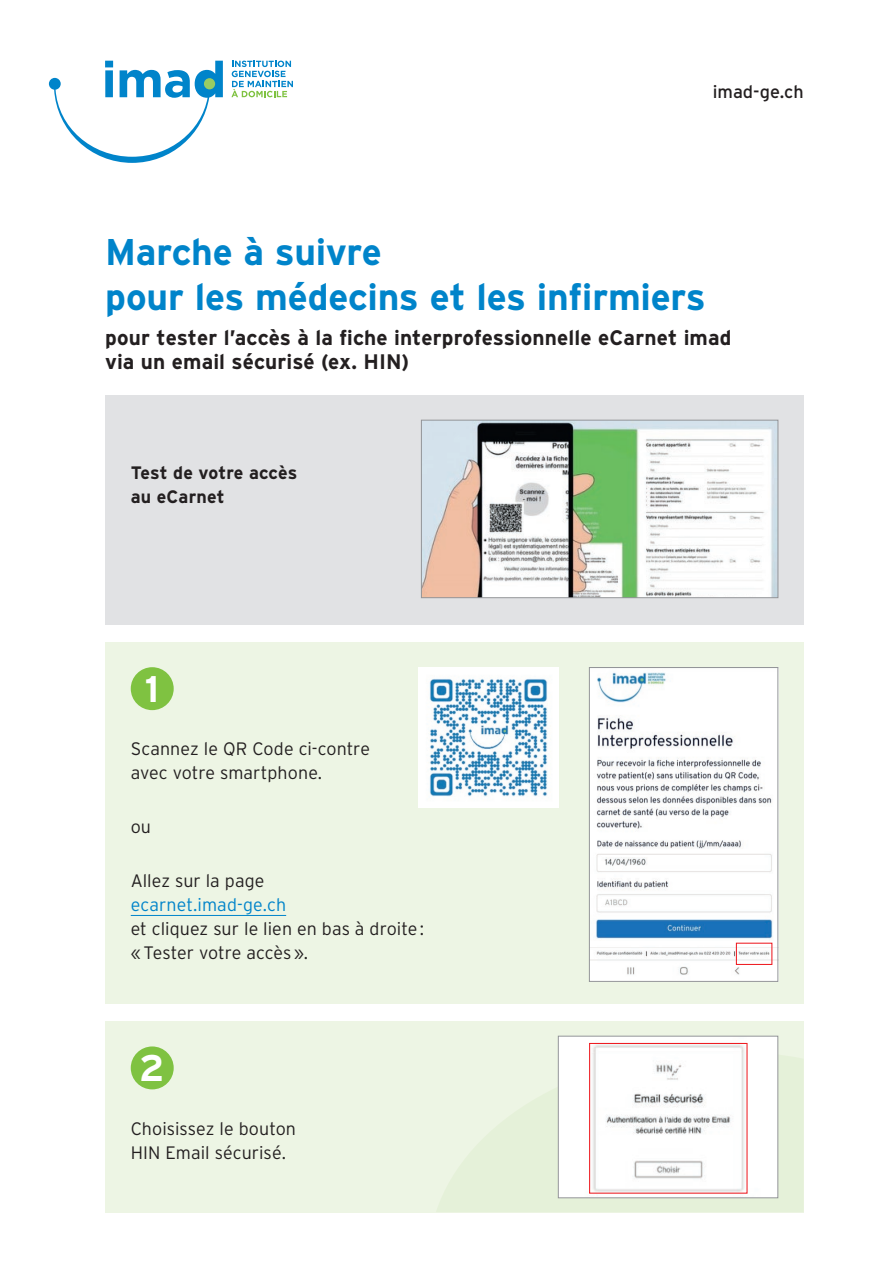
<style>
.page{position:relative;width:893px;height:1263px;background:#fff}
.page>*{position:absolute;margin:0;border:0;box-sizing:border-box;transform-origin:0 0}
.t1{font:700 37.2px/44.5px "Interstate";letter-spacing:-.005em;color:#0084ca}
.t2{font:700 37.05px "Interstate";color:#fff}
.t3{font:700 21px/24px "Interstate";letter-spacing:.005em;color:#231f20}
.t4{font:300 18px/24px "Interstate";letter-spacing:.005em;color:#231f20}
.t5{font:700 18px/24px "Interstate";letter-spacing:.005em;color:#231f20}
.t6{font:300 18px "Interstate";letter-spacing:.005em;color:#0084ca}
.t7{font:18px "Interstate";letter-spacing:-.005em;color:#231f20}
</style>
<div class="page">
<svg style="left:231px;top:61px;width:62px;height:36px"></svg>
<svg style="left:49px;top:61px;width:174px;height:102px"></svg>
<div style="left:204px;top:78px;width:11px;height:11px;background:#98cc63;border-radius:50%"></div>
<div style="left:105px;top:395px;width:699px;height:229px;background:#e1e2e4"></div>
<img style="left:423px;top:422px;width:353px;height:174px">
<div style="left:421px;top:420px;width:357px;height:178px;border:1px solid #939598"></div>
<div style="left:105px;top:642px;width:699px;height:362px;background:#edf5e4"></div>
<hr style="left:131px;top:915px;width:155px;height:1px;background:#0084ca">
<div style="left:131px;top:667px;width:43px;height:43px;background:#7fc241;border-radius:50%"></div>
<img style="left:418px;top:667px;width:140px;height:140px">
<img style="left:591px;top:669px;width:185px;height:272px">
<img style="left:591px;top:941px;width:185px;height:39px">
<div style="left:589px;top:667px;width:189px;height:315px;border:1px solid #939598"></div>
<div style="left:736px;top:943px;width:36px;height:22px;border:1px solid #ee1d23"></div>
<div style="left:105px;top:1021px;width:699px;height:191px;background:#edf5e4"></div>
<div style="left:131px;top:1046px;width:43px;height:43px;background:#7fc241;border-radius:50%"></div>
<svg style="left:437px;top:1051px;width:366px;height:161px;fill:#e5f1d9"></svg>
<img style="left:560px;top:1038px;width:216px;height:158px">
<div style="left:558px;top:1036px;width:220px;height:162px;border:1px solid #939598"></div>
<div style="left:589px;top:1043px;width:158px;height:151px;border:1px solid #ee1d23"></div>
<p class="t7" style="left:713px;top:81px;width:92px">imad-ge.ch</p>
<h1 class="t1" style="left:105px;top:230px;width:602px">Marche à suivre<br>pour les médecins et les infirmiers</h1>
<p class="t3" style="left:105px;top:325px;width:628px">pour tester l’accès à la fiche interprofessionnelle eCarnet imad via un email sécurisé (ex. HIN)</p>
<p class="t5" style="left:131px;top:460px;width:168px">Test de votre accès au eCarnet</p>
<h2 class="t2" style="left:145px;top:666px;width:16px">1</h2>
<p class="t4" style="left:131px;top:737px;width:241px">Scannez le QR Code ci-contre avec votre smartphone.</p>
<p class="t4" style="left:131px;top:815px;width:22px">ou</p>
<p class="t4" style="left:131px;top:868px;width:135px">Allez sur la page</p>
<p class="t6" style="left:131px;top:894px;width:157px">ecarnet.imad-ge.ch</p>
<p class="t4" style="left:131px;top:916px;width:295px">et cliquez sur le lien en bas à droite : «Tester votre accès ».</p>
<h2 class="t2" style="left:139px;top:1046px;width:27px">2</h2>
<p class="t4" style="left:131px;top:1116px;width:167px">Choisissez le bouton<br>HIN Email sécurisé.</p>
</div>
